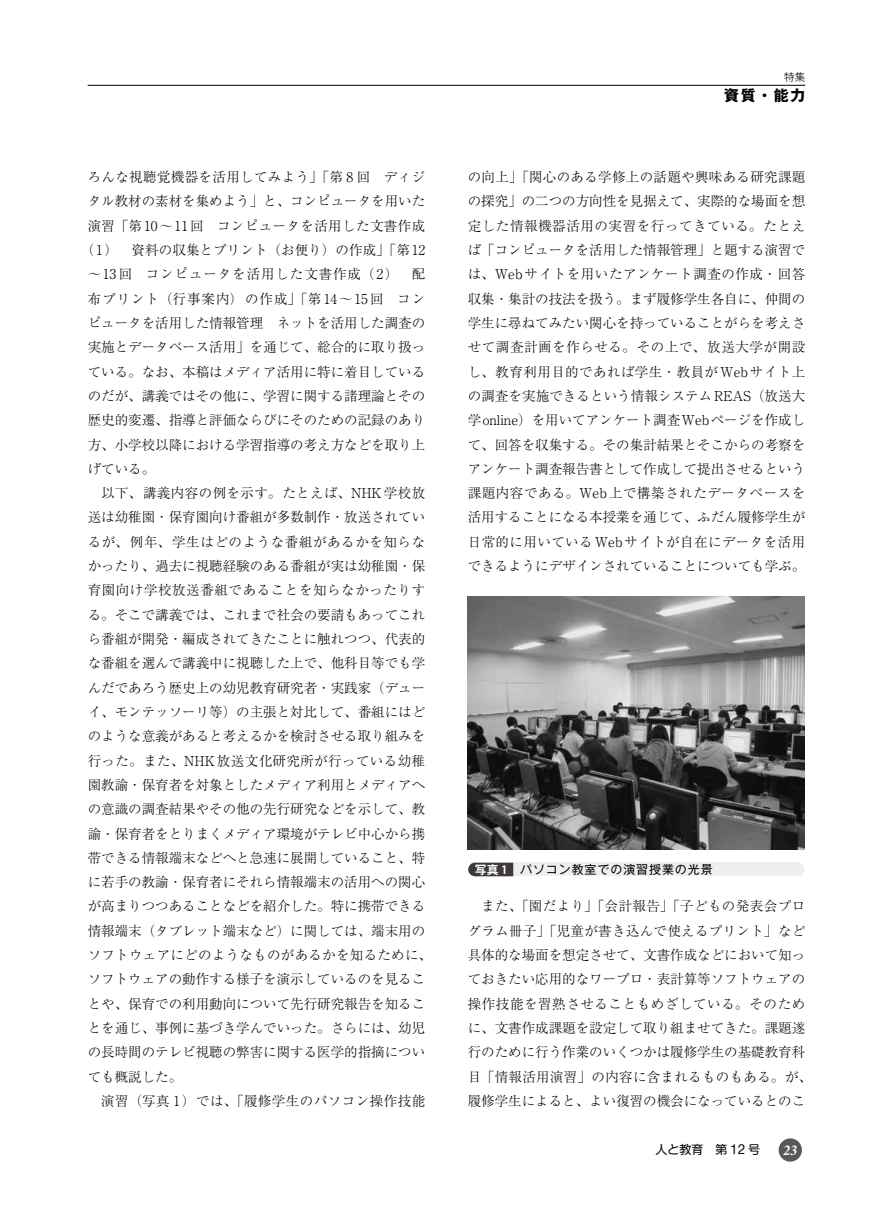
<style>
.page{position:relative;width:893px;height:1221px;background:#fff}
.page>*{position:absolute;margin:0;border:0;box-sizing:border-box;transform-origin:0 0}
.t1{font:700 15px "Gothic MB101 Pr 6 N";color:#000}
.t2{font:italic 700 condensed 15px "Minion Pro";color:#fff}
.t3{font:300 13.5px/24.3px "Ryumin Pr 6 N";color:#000;text-align:justify}
.t4{font:300 13.5px "Ryumin Pr 6 N";letter-spacing:.03em;color:#000}
.t5{font:300 13.5px "Ryumin Pr 6 N";letter-spacing:.045em;color:#000}
.t6{font:300 13.5px "Ryumin Pr 6 N";letter-spacing:.075em;color:#000}
.t7{font:300 13.5px "Ryumin Pr 6 N";letter-spacing:.025em;color:#000}
.t8{font:300 13.5px "Ryumin Pr 6 N";letter-spacing:.07em;color:#000}
.t9{font:300 13.5px "Ryumin Pr 6 N";letter-spacing:.02em;color:#000}
.t10{font:300 13.5px "Ryumin Pr 6 N";letter-spacing:.035em;color:#000}
.t11{font:12px "Gothic MB101 Pr 6 N";letter-spacing:.075em;color:#000}
.t12{font:12px "Shin M Go Pr 6 N";color:#000}
.t13{font:300 10.5px "Gothic MB101 Pr 6 N";color:#000}
.s1{font-family:"DFHS Gothic W7 WINP RKSJ H";color:#fff}
</style>
<div class="page">
<div style="left:779px;top:1138px;width:23px;height:23px;background:#595757;border-radius:50%"></div>
<hr style="left:88px;top:85px;width:717px;height:1px;background:#000">
<div style="left:468px;top:862px;width:14px;height:14px;background:#3e3a39;border-radius:50%"></div>
<div style="left:791px;top:862px;width:13px;height:14px;background:#efefef;border-radius:50%"></div>
<div style="left:475px;top:862px;width:323px;height:14px;background:#efefef"></div>
<div style="left:475px;top:862px;width:38px;height:14px;background:#3e3a39"></div>
<img style="left:468px;top:596px;width:337px;height:253px">
<p class="t7" style="left:88px;top:166px;width:339px">ろんな視聴覚機器を活用してみよう」「第 8 回　ディジ</p>
<p class="t3" style="left:88px;top:188px;width:339px">タル教材の素材を集めよう」と、コンピュータを用いた</p>
<p class="t4" style="left:88px;top:215px;width:339px">演習「第10～11回　コンピュータを活用した文書作成</p>
<p class="t3" style="left:81px;top:237px;width:346px">（1）　資料の収集とプリント（お便り）の作成」「第12</p>
<p class="t8" style="left:88px;top:263px;width:339px">～13回　コンピュータを活用した文書作成（2）　配</p>
<p class="t6" style="left:88px;top:288px;width:339px">布プリント（行事案内）の作成」「第14～15回　コン</p>
<p class="t3" style="left:88px;top:310px;width:339px">ピュータを活用した情報管理　ネットを活用した調査の</p>
<p class="t3" style="left:88px;top:334px;width:339px">実施とデータベース活用」を通じて、総合的に取り扱っ</p>
<p class="t3" style="left:88px;top:358px;width:339px">ている。なお、本稿はメディア活用に特に着目している</p>
<p class="t3" style="left:88px;top:383px;width:339px">のだが、講義ではその他に、学習に関する諸理論とその</p>
<p class="t3" style="left:88px;top:407px;width:339px">歴史的変遷、指導と評価ならびにそのための記録のあり</p>
<p class="t3" style="left:88px;top:431px;width:339px">方、小学校以降における学習指導の考え方などを取り上</p>
<p class="t3" style="left:88px;top:456px;width:69px">げている。</p>
<p class="t4" style="left:101px;top:482px;width:326px">以下、講義内容の例を示す。たとえば、NHK学校放</p>
<p class="t3" style="left:88px;top:504px;width:339px">送は幼稚園・保育園向け番組が多数制作・放送されてい</p>
<p class="t5" style="left:88px;top:531px;width:339px">るが、例年、学生はどのような番組があるかを知らな</p>
<p class="t3" style="left:88px;top:553px;width:339px">かったり、過去に視聴経験のある番組が実は幼稚園・保</p>
<p class="t5" style="left:88px;top:579px;width:339px">育園向け学校放送番組であることを知らなかったりす</p>
<p class="t3" style="left:88px;top:601px;width:339px">る。そこで講義では、これまで社会の要請もあってこれ</p>
<p class="t3" style="left:88px;top:626px;width:339px">ら番組が開発・編成されてきたことに触れつつ、代表的</p>
<p class="t3" style="left:88px;top:650px;width:339px">な番組を選んで講義中に視聴した上で、他科目等でも学</p>
<p class="t3" style="left:88px;top:674px;width:339px">んだであろう歴史上の幼児教育研究者・実践家（デュー</p>
<p class="t3" style="left:88px;top:699px;width:339px">イ、モンテッソーリ等）の主張と対比して、番組にはど</p>
<p class="t3" style="left:88px;top:723px;width:339px">のような意義があると考えるかを検討させる取り組みを</p>
<p class="t4" style="left:88px;top:749px;width:339px">行った。また、NHK放送文化研究所が行っている幼稚</p>
<p class="t3" style="left:88px;top:771px;width:339px">園教諭・保育者を対象としたメディア利用とメディアへ</p>
<p class="t3" style="left:88px;top:796px;width:339px">の意識の調査結果やその他の先行研究などを示して、教</p>
<p class="t3" style="left:88px;top:820px;width:339px">諭・保育者をとりまくメディア環境がテレビ中心から携</p>
<p class="t3" style="left:88px;top:844px;width:339px">帯できる情報端末などへと急速に展開していること、特</p>
<p class="t3" style="left:88px;top:869px;width:339px">に若手の教諭・保育者にそれら情報端末の活用への関心</p>
<p class="t3" style="left:88px;top:893px;width:339px">が高まりつつあることなどを紹介した。特に携帯できる</p>
<p class="t3" style="left:88px;top:917px;width:339px">情報端末（タブレット端末など）に関しては、端末用の</p>
<p class="t9" style="left:88px;top:944px;width:346px">ソフトウェアにどのようなものがあるかを知るために、</p>
<p class="t3" style="left:88px;top:966px;width:339px">ソフトウェアの動作する様子を演示しているのを見るこ</p>
<p class="t3" style="left:88px;top:990px;width:339px">とや、保育での利用動向について先行研究報告を知るこ</p>
<p class="t3" style="left:88px;top:1014px;width:339px">とを通じ、事例に基づき学んでいった。さらには、幼児</p>
<p class="t3" style="left:88px;top:1039px;width:339px">の長時間のテレビ視聴の弊害に関する医学的指摘につい</p>
<p class="t3" style="left:88px;top:1063px;width:96px">ても概説した。</p>
<p class="t10" style="left:101px;top:1090px;width:325px">演習（写真 1）では、「履修学生のパソコン操作技能</p>
<p class="t13" style="left:784px;top:68px;width:22px">特集</p>
<p class="t1" style="left:724px;top:83px;width:82px">資質・能力</p>
<p class="t3" style="left:468px;top:164px;width:339px">の向上」「関心のある学修上の話題や興味ある研究課題の探究」の二つの方向性を見据えて、実際的な場面を想定した情報機器活用の実習を行ってきている。たとえば「コンピュータを活用した情報管理」と題する演習では、Webサイトを用いたアンケート調査の作成・回答収集・集計の技法を扱う。まず履修学生各自に、仲間の学生に尋ねてみたい関心を持っていることがらを考えさせて調査計画を作らせる。その上で、放送大学が開設し、教育利用目的であれば学生・教員がWebサイト上の調査を実施できるという情報システムREAS（放送大学online）を用いてアンケート調査Webページを作成して、回答を収集する。その集計結果とそこからの考察をアンケート調査報告書として作成して提出させるという課題内容である。Web上で構築されたデータベースを活用することになる本授業を通じて、ふだん履修学生が日常的に用いているWebサイトが自在にデータを活用できるようにデザインされていることについても学ぶ。</p>
<p class="t11" style="left:475px;top:859px;width:239px"><span class="s1">写真1</span> パソコン教室での演習授業の光景</p>
<p class="t3" style="left:468px;top:893px;width:346px;text-align:center">また、「園だより」「会計報告」「子どもの発表会プロ<br>グラム冊子」「児童が書き込んで使えるプリント」など具体的な場面を想定させて、文書作成などにおいて知っておきたい応用的なワープロ・表計算等ソフトウェアの操作技能を習熟させることもめざしている。そのために、文書作成課題を設定して取り組ませてきた。課題遂行のために行う作業のいくつかは履修学生の基礎教育科目「情報活用演習」の内容に含まれるものもある。が、履修学生によると、よい復習の機会になっているとのこ</p>
<p class="t12" style="left:655px;top:1139px;width:106px">人と教育　第 12 号</p>
<p class="t2" style="left:783px;top:1139px;width:15px">23</p>
</div>
